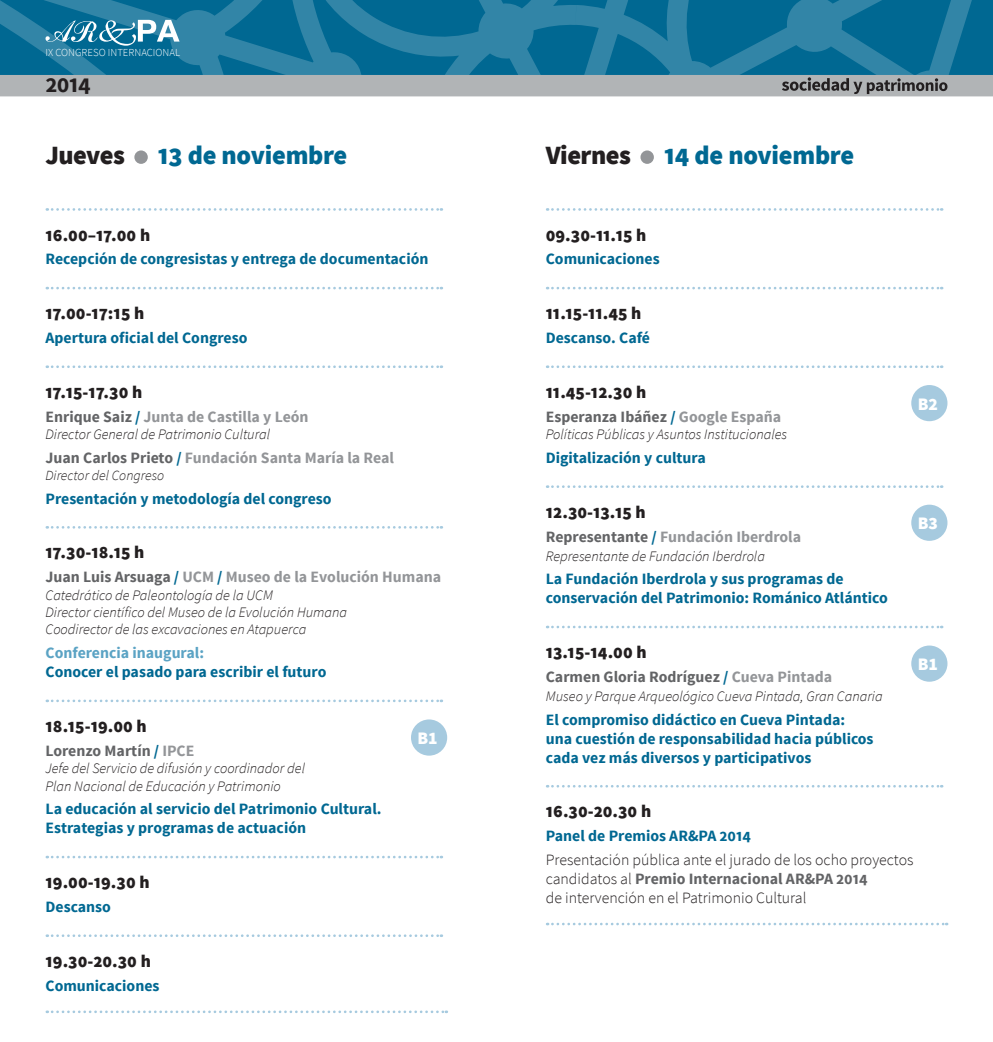
<style>
.page{position:relative;width:993px;height:1042px;background:#fff}
.page>*{position:absolute;margin:0;border:0;box-sizing:border-box;transform-origin:0 0}
.t1{font:900 26.25px "Source Sans Pro";letter-spacing:-.01em;color:#006892}
.t2{font:900 26.25px "Source Sans Pro";letter-spacing:-.02em;color:#231f20}
.t3{font:700 23.45px "Source Sans Pro";color:#231f20}
.t4{font:900 17.5px "Source Sans Pro";color:#231f20}
.t5{font:900 17.5px "Source Sans Pro";letter-spacing:-.005em;color:#fff}
.t6{font:700 15.75px/18.9px "Source Sans Pro";color:#006892}
.t7{font:700 15.75px "Source Sans Pro";color:#939598}
.t8{font:300 15.75px/18.9px "Source Sans Pro";color:#231f20}
.t9{font:700 15.75px "Source Sans Pro";color:#636466}
.t10{font:700 15.75px "Source Sans Pro";color:#5ba3c4}
.t11{font:italic 300 14.53px/17.3px "Source Sans Pro";color:#231f20}
.t12{font:italic 300 14px "Source Sans Pro";color:#231f20}
.t13{font:300 10.67px "Source Sans Pro";color:#fff}
.s1{color:#636466}
.s2{color:#006892}
.s3{color:#939598}
.s4{font-weight:700;color:#636466}
</style>
<div class="page">
<svg style="left:0;top:0;width:992px;height:75px;background:#15749b"></svg>
<div style="left:0;top:75px;width:992px;height:21px;background:#b1b4b6"></div>
<svg style="left:45px;top:20px;width:134px;height:26px"></svg>
<svg style="left:782px;top:77px;width:165px;height:17px"></svg>
<div style="left:134px;top:150px;width:14px;height:14px;background:#939598;border-radius:50%"></div>
<div style="left:640px;top:150px;width:13px;height:14px;background:#939598;border-radius:50%"></div>
<svg style="left:47px;top:208px;width:395px;height:3px"></svg>
<svg style="left:47px;top:287px;width:395px;height:2px"></svg>
<svg style="left:47px;top:365px;width:395px;height:3px"></svg>
<svg style="left:47px;top:526px;width:395px;height:3px"></svg>
<svg style="left:47px;top:699px;width:395px;height:3px"></svg>
<svg style="left:47px;top:856px;width:395px;height:2px"></svg>
<svg style="left:47px;top:934px;width:395px;height:3px"></svg>
<svg style="left:47px;top:1010px;width:399px;height:3px"></svg>
<svg style="left:547px;top:208px;width:394px;height:3px"></svg>
<svg style="left:547px;top:287px;width:394px;height:2px"></svg>
<svg style="left:547px;top:365px;width:394px;height:3px"></svg>
<svg style="left:547px;top:485px;width:394px;height:3px"></svg>
<svg style="left:547px;top:626px;width:394px;height:2px"></svg>
<svg style="left:547px;top:785px;width:394px;height:2px"></svg>
<svg style="left:547px;top:922px;width:399px;height:3px"></svg>
<div style="left:411px;top:719px;width:36px;height:36px;background:#a6cadf;border-radius:50%"></div>
<div style="left:910px;top:385px;width:37px;height:36px;background:#a6cadf;border-radius:50%"></div>
<div style="left:910px;top:505px;width:37px;height:36px;background:#a6cadf;border-radius:50%"></div>
<div style="left:910px;top:645px;width:37px;height:37px;background:#a6cadf;border-radius:50%"></div>
<p class="t13" style="left:46px;top:46px;width:136px">IX CONGRESO INTERNACIONAL</p>
<h2 class="t3" style="left:45px;top:70px;width:47px">2014</h2>
<h1 class="t2" style="left:45px;top:138px;width:81px">Jueves</h1>
<h1 class="t1" style="left:158px;top:138px;width:191px">13 de noviembre</h1>
<h1 class="t2" style="left:545px;top:138px;width:87px">Viernes</h1>
<h1 class="t1" style="left:663px;top:138px;width:192px">14 de noviembre</h1>
<p class="t4" style="left:45px;top:223px;width:106px">16.00–17.00 h</p>
<p class="t6" style="left:45px;top:250px;width:384px">Recepción de congresistas y entrega de documentación</p>
<p class="t4" style="left:45px;top:302px;width:100px">17.00-17:15 h</p>
<p class="t6" style="left:45px;top:329px;width:203px">Apertura oficial del Congreso</p>
<p class="t4" style="left:45px;top:381px;width:98px">17.15-17.30 h</p>
<p class="t7" style="left:45px;top:406px;width:264px"><span class="s1">Enrique Saiz</span> <span class="s2">/</span> Junta de Castilla y León</p>
<p class="t11" style="left:45px;top:426px;width:226px">Director General de Patrimonio Cultural</p>
<p class="t7" style="left:45px;top:447px;width:350px"><span class="s1">Juan Carlos Prieto</span> <span class="s2">/</span> Fundación Santa María la Real</p>
<p class="t12" style="left:45px;top:467px;width:120px">Director del Congreso</p>
<p class="t6" style="left:45px;top:489px;width:287px">Presentación y metodología del congreso</p>
<p class="t4" style="left:45px;top:541px;width:100px">17.30-18.15 h</p>
<p class="t7" style="left:45px;top:567px;width:397px"><span class="s1">Juan Luis Arsuaga</span> <span class="s2">/</span> UCM <span class="s2">/</span> Museo de la Evolución Humana</p>
<p class="t11" style="left:45px;top:586px;width:303px">Catedrático de Paleontología de la UCM<br>Director científico del Museo de la Evolución Humana<br>Coodirector de las excavaciones en Atapuerca</p>
<p class="t10" style="left:45px;top:643px;width:160px">Conferencia inaugural:</p>
<p class="t6" style="left:45px;top:663px;width:282px">Conocer el pasado para escribir el futuro</p>
<p class="t4" style="left:45px;top:715px;width:103px">18.15-19.00 h</p>
<p class="t9" style="left:45px;top:740px;width:150px">Lorenzo Martín <span class="s2">/</span> <span class="s3">IPCE</span></p>
<p class="t11" style="left:45px;top:760px;width:261px">Jefe del Servicio de difusión y coordinador del<br>Plan Nacional de Educación y Patrimonio</p>
<p class="t6" style="left:45px;top:800px;width:337px">La educación al servicio del Patrimonio Cultural.<br>Estrategias y programas de actuación</p>
<p class="t4" style="left:45px;top:871px;width:106px">19.00-19.30 h</p>
<p class="t6" style="left:45px;top:898px;width:67px">Descanso</p>
<p class="t5" style="left:417px;top:727px;width:22px">B1</p>
<p class="t4" style="left:45px;top:949px;width:107px">19.30-20.30 h</p>
<p class="t6" style="left:45px;top:976px;width:115px">Comunicaciones</p>
<p class="t4" style="left:545px;top:223px;width:102px">09.30-11.15 h</p>
<p class="t6" style="left:545px;top:250px;width:115px">Comunicaciones</p>
<p class="t4" style="left:545px;top:302px;width:97px">11.15-11.45 h</p>
<p class="t6" style="left:545px;top:329px;width:106px">Descanso. Café</p>
<p class="t4" style="left:545px;top:381px;width:102px">11.45-12.30 h</p>
<p class="t9" style="left:545px;top:406px;width:237px">Esperanza Ibáñez <span class="s2">/</span> <span class="s3">Google España</span></p>
<p class="t11" style="left:545px;top:426px;width:243px">Políticas Públicas y Asuntos Institucionales</p>
<p class="t6" style="left:545px;top:449px;width:161px">Digitalización y cultura</p>
<p class="t4" style="left:545px;top:500px;width:101px">12.30-13.15 h</p>
<p class="t7" style="left:545px;top:526px;width:257px"><span class="s1">Representante</span> <span class="s2">/</span> Fundación Iberdrola</p>
<p class="t11" style="left:545px;top:547px;width:220px">Representante de Fundación Iberdrola</p>
<p class="t6" style="left:545px;top:570px;width:343px">La Fundación Iberdrola y sus programas de conservación del Patrimonio: Románico Atlántico</p>
<p class="t5" style="left:917px;top:392px;width:22px">B2</p>
<p class="t5" style="left:917px;top:512px;width:22px">B3</p>
<p class="t4" style="left:545px;top:641px;width:102px">13.15-14.00 h</p>
<p class="t9" style="left:545px;top:666px;width:288px">Carmen Gloria Rodríguez <span class="s2">/</span> <span class="s3">Cueva Pintada</span></p>
<p class="t11" style="left:545px;top:687px;width:338px">Museo y Parque Arqueológico Cueva Pintada, Gran Canaria</p>
<p class="t6" style="left:545px;top:710px;width:329px">El compromiso didáctico en Cueva Pintada: una cuestión de responsabilidad hacia públicos cada vez más diversos y participativos</p>
<p class="t4" style="left:545px;top:800px;width:107px">16.30-20.30 h</p>
<p class="t6" style="left:545px;top:827px;width:207px">Panel de Premios AR&amp;PA 2014</p>
<p class="t8" style="left:545px;top:850px;width:369px">Presentación pública ante el jurado de los ocho proyectos candidatos al <span class="s4">Premio Internacional AR&amp;PA 2014<br></span>de intervención en el Patrimonio Cultural</p>
<p class="t5" style="left:917px;top:653px;width:22px">B1</p>
</div>
